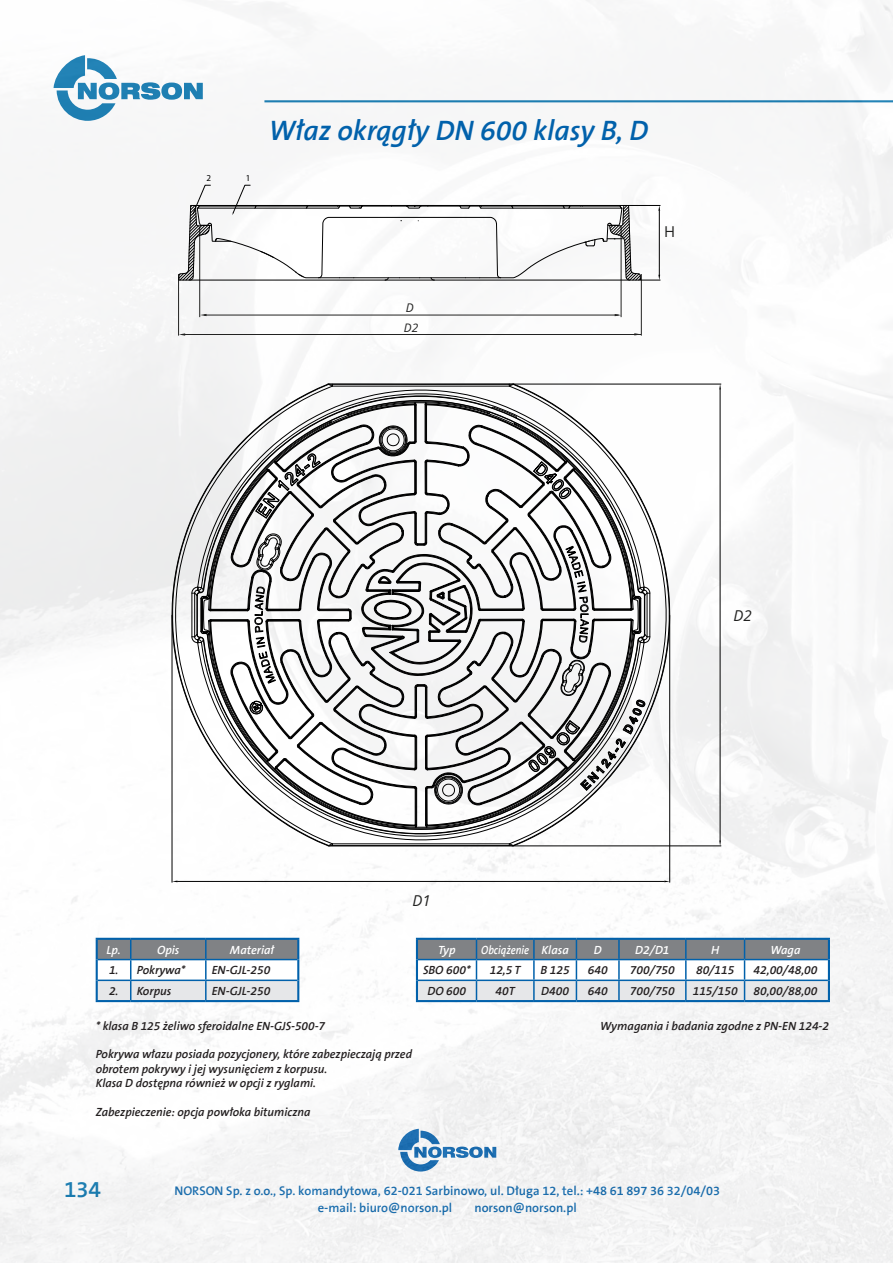
<style>
.page{position:relative;width:893px;height:1263px;background:#fff}
.page>*{position:absolute;margin:0;border:0;box-sizing:border-box;transform-origin:0 0}
.t1{font:italic 700 28.5px "The Sans CE Semi";color:#0161ab}
.t2{font:700 22.65px "The Sans CE Semi";color:#0071ad}
.t3{font:italic 15px "Open Sans";color:#222221}
.t4{font:15px "Open Sans";color:#222221}
.t5{font:700 12.6px/17px "The Sans CE Semi";color:#0161ab}
.t6{font:italic 700 12px/14.4px "The Sans CE Semi";color:#231f20}
.t7{font:italic 700 12px "The Sans CE Semi";color:#fff}
.t8{font:italic 700 12px "The Sans CE Semi";color:#fff;scale:.86 1}
.t9{font:italic 12px "Open Sans";color:#222221}
.t10{font:italic 11.7px "Open Sans";color:#222221}
.t11{font:9px "Myriad Pro";color:#000}
</style>
<div class="page">
<img style="left:0;top:0;width:893px;height:1263px">
<svg style="left:179px;top:333px;width:6px;height:3px"></svg>
<hr style="left:185px;top:334px;width:456px;height:1px;background:#222221">
<hr style="left:204px;top:315px;width:415px;height:1px;background:#222221">
<hr style="left:178px;top:274px;width:1px;height:62px;background:#222221">
<hr style="left:621px;top:227px;width:1px;height:90px;background:#222221">
<hr style="left:199px;top:227px;width:1px;height:90px;background:#222221">
<hr style="left:641px;top:274px;width:1px;height:62px;background:#222221">
<svg style="left:512px;top:385px;width:158px;height:460px"></svg>
<svg style="left:172px;top:383px;width:157px;height:463px"></svg>
<svg style="left:201px;top:393px;width:440px;height:8px"></svg>
<svg style="left:203px;top:828px;width:436px;height:6px"></svg>
<svg style="left:327px;top:843px;width:188px;height:4px"></svg>
<svg style="left:327px;top:383px;width:188px;height:4px"></svg>
<svg style="left:191px;top:401px;width:459px;height:427px"></svg>
<hr style="left:720px;top:389px;width:1px;height:451px;background:#000">
<hr style="left:513px;top:384px;width:208px;height:1px;background:#000">
<hr style="left:513px;top:845px;width:208px;height:1px;background:#000">
<svg style="left:719px;top:840px;width:2px;height:6px"></svg>
<hr style="left:172px;top:615px;width:1px;height:267px;background:#000">
<hr style="left:669px;top:615px;width:1px;height:267px;background:#000">
<hr style="left:177px;top:881px;width:487px;height:1px;background:#000">
<svg style="left:664px;top:880px;width:6px;height:2px"></svg>
<svg style="left:178px;top:185px;width:482px;height:96px"></svg>
<hr style="left:96px;top:938px;width:35px;height:2px;background:#0161ab">
<hr style="left:131px;top:938px;width:75px;height:2px;background:#0161ab">
<hr style="left:206px;top:938px;width:93px;height:2px;background:#0161ab">
<hr style="left:96px;top:1000px;width:35px;height:2px;background:#0161ab">
<hr style="left:131px;top:1000px;width:75px;height:2px;background:#0161ab">
<hr style="left:206px;top:1000px;width:93px;height:2px;background:#0161ab">
<svg style="left:96px;top:939px;width:203px;height:62px"></svg>
<hr style="left:416px;top:938px;width:60px;height:2px;background:#0161ab">
<hr style="left:476px;top:938px;width:58px;height:2px;background:#0161ab">
<hr style="left:534px;top:938px;width:42px;height:2px;background:#0161ab">
<hr style="left:576px;top:938px;width:43px;height:2px;background:#0161ab">
<hr style="left:619px;top:938px;width:67px;height:2px;background:#0161ab">
<hr style="left:686px;top:938px;width:59px;height:2px;background:#0161ab">
<hr style="left:745px;top:938px;width:85px;height:2px;background:#0161ab">
<hr style="left:416px;top:1000px;width:60px;height:2px;background:#0161ab">
<hr style="left:476px;top:1000px;width:58px;height:2px;background:#0161ab">
<hr style="left:534px;top:1000px;width:42px;height:2px;background:#0161ab">
<hr style="left:576px;top:1000px;width:43px;height:2px;background:#0161ab">
<hr style="left:619px;top:1000px;width:67px;height:2px;background:#0161ab">
<hr style="left:686px;top:1000px;width:59px;height:2px;background:#0161ab">
<hr style="left:745px;top:1000px;width:85px;height:2px;background:#0161ab">
<svg style="left:416px;top:939px;width:414px;height:62px"></svg>
<p class="t11" style="left:207px;top:173px;width:6px">2</p>
<p class="t11" style="left:246px;top:173px;width:6px">1</p>
<h1 class="t1" style="left:269px;top:114px;width:381px">Właz okrągły DN 600 klasy B, D</h1>
<p class="t4" style="left:664px;top:221px;width:13px">H</p>
<p class="t9" style="left:406px;top:300px;width:9px">D</p>
<p class="t10" style="left:404px;top:319px;width:16px">D2</p>
<p class="t3" style="left:412px;top:890px;width:20px">D1</p>
<p class="t3" style="left:733px;top:605px;width:20px">D2</p>
<p class="t7" style="left:107px;top:943px;width:16px">Lp.</p>
<p class="t7" style="left:157px;top:943px;width:24px">Opis</p>
<p class="t7" style="left:230px;top:943px;width:46px">Materiał</p>
<p class="t6" style="left:109px;top:963px;width:78px">1. Pokrywa*</p>
<p class="t6" style="left:212px;top:963px;width:60px">EN-GJL-250</p>
<p class="t6" style="left:109px;top:984px;width:64px">2. Korpus</p>
<p class="t6" style="left:212px;top:984px;width:60px">EN-GJL-250</p>
<p class="t6" style="left:96px;top:1019px;width:231px">* klasa B 125 żeliwo sferoidalne EN-GJS-500-7</p>
<p class="t6" style="left:96px;top:1048px;width:318px">Pokrywa włazu posiada pozycjonery, które zabezpieczają przed obrotem pokrywy i jej wysunięciem z korpusu.<br>Klasa D dostępna również w opcji z ryglami.</p>
<p class="t6" style="left:96px;top:1105px;width:216px">Zabezpieczenie: opcja powłoka bitumiczna</p>
<p class="t7" style="left:438px;top:943px;width:19px">Typ</p>
<p class="t8" style="left:481px;top:943px;width:103px">Obciążenie Klasa</p>
<p class="t7" style="left:594px;top:943px;width:9px">D</p>
<p class="t7" style="left:635px;top:943px;width:36px">D2/D1</p>
<p class="t7" style="left:711px;top:943px;width:10px">H</p>
<p class="t7" style="left:770px;top:943px;width:32px">Waga</p>
<p class="t6" style="left:423px;top:963px;width:49px">SBO 600*</p>
<p class="t6" style="left:490px;top:963px;width:32px">12,5 T</p>
<p class="t6" style="left:541px;top:963px;width:31px">B 125</p>
<p class="t6" style="left:588px;top:963px;width:21px">640</p>
<p class="t6" style="left:630px;top:963px;width:46px">700/750</p>
<p class="t6" style="left:696px;top:963px;width:40px">80/115</p>
<p class="t6" style="left:754px;top:963px;width:65px">42,00/48,00</p>
<p class="t6" style="left:427px;top:984px;width:40px">DO 600</p>
<p class="t6" style="left:496px;top:984px;width:21px">40T</p>
<p class="t6" style="left:541px;top:984px;width:29px">D400</p>
<p class="t6" style="left:588px;top:984px;width:21px">640</p>
<p class="t6" style="left:630px;top:984px;width:46px">700/750</p>
<p class="t6" style="left:693px;top:984px;width:46px">115/150</p>
<p class="t6" style="left:754px;top:984px;width:65px">80,00/88,00</p>
<p class="t6" style="left:600px;top:1019px;width:230px">Wymagania i badania zgodne z PN-EN 124-2</p>
<h2 class="t2" style="left:64px;top:1177px;width:38px">134</h2>
<p class="t5" style="left:318px;top:1183px;width:404px;text-indent:-143px">NORSON Sp. z o.o., Sp. komandytowa, 62-021 Sarbinowo, ul. Długa 12, tel.: +48 61 897 36 32/04/03 e-mail: biuro@norson.pl</p>
<p class="t5" style="left:474px;top:1200px;width:104px">norson@norson.pl</p>
</div>
